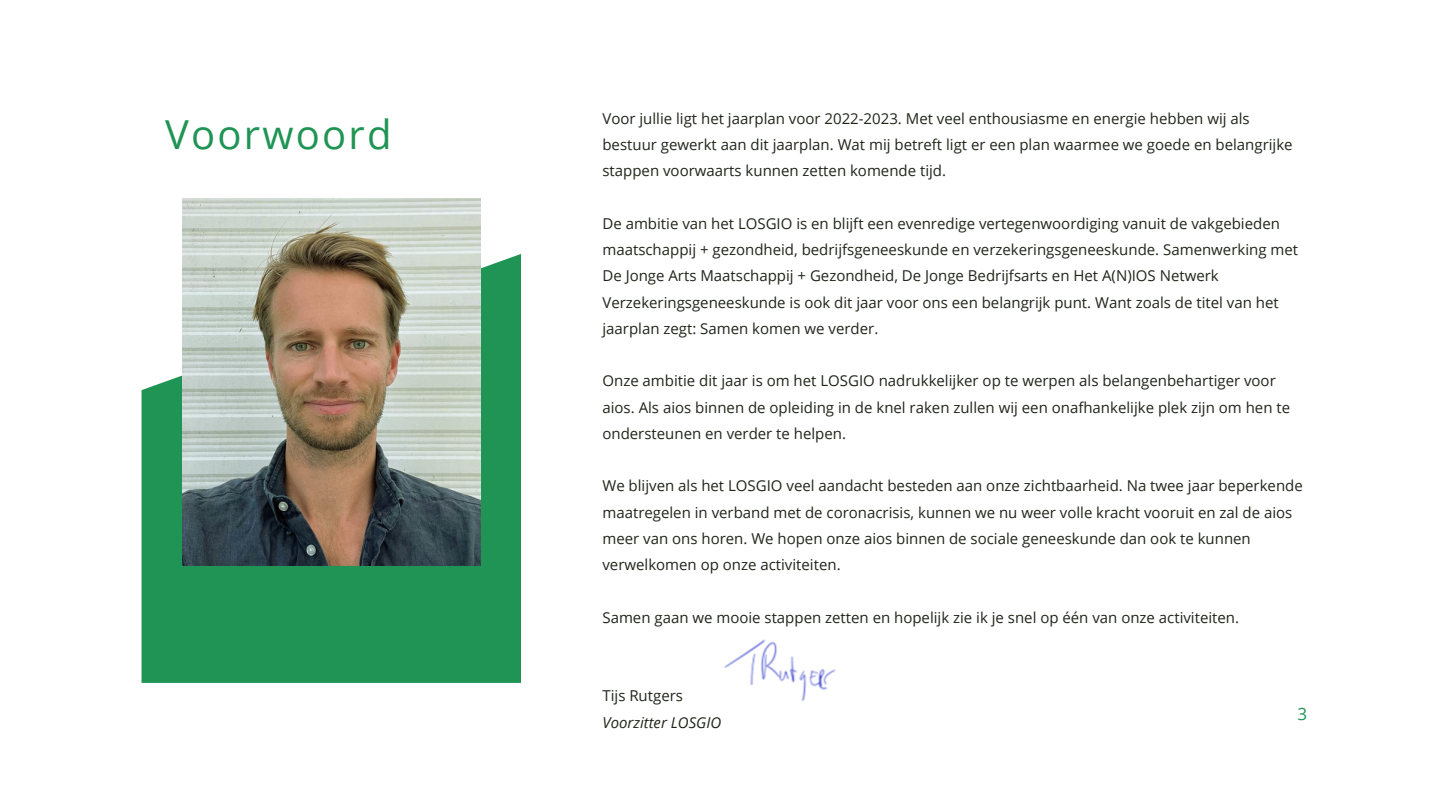
<style>
.page{position:relative;width:1440px;height:810px;background:#fff}
.page>*{position:absolute;margin:0;border:0;box-sizing:border-box;transform-origin:0 0}
.t1{font:40px "Open Sans";letter-spacing:.055em;color:#1f9454}
.t2{font:17px "Open Sans";color:#1f9454}
.t3{font:15px/26.2px "Open Sans";color:#20261a}
.t4{font:italic 15px "Open Sans";color:#20261a}
</style>
<div class="page">
<img style="left:724px;top:639px;width:112px;height:62px">
<svg style="left:142px;top:254px;width:379px;height:429px;fill:#1f9454"></svg>
<img style="left:182px;top:198px;width:299px;height:368px">
<h1 class="t1" style="left:165px;top:106px;width:228px">Voorwoord</h1>
<p class="t3" style="left:602px;top:105px;width:692px">Voor jullie ligt het jaarplan voor 2022-2023. Met veel enthousiasme en energie hebben wij als bestuur gewerkt aan dit jaarplan. Wat mij betreft ligt er een plan waarmee we goede en belangrijke stappen voorwaarts kunnen zetten komende tijd.</p>
<p class="t3" style="left:602px;top:210px;width:697px">De ambitie van het LOSGIO is en blijft een evenredige vertegenwoordiging vanuit de vakgebieden maatschappij + gezondheid, bedrijfsgeneeskunde en verzekeringsgeneeskunde. Samenwerking met De Jonge Arts Maatschappij + Gezondheid, De Jonge Bedrijfsarts en Het A(N)IOS Netwerk Verzekeringsgeneeskunde is ook dit jaar voor ons een belangrijk punt. Want zoals de titel van het jaarplan zegt: Samen komen we verder.</p>
<p class="t3" style="left:602px;top:367px;width:689px">Onze ambitie dit jaar is om het LOSGIO nadrukkelijker op te werpen als belangenbehartiger voor aios. Als aios binnen de opleiding in de knel raken zullen wij een onafhankelijke plek zijn om hen te ondersteunen en verder te helpen.</p>
<p class="t3" style="left:602px;top:472px;width:702px">We blijven als het LOSGIO veel aandacht besteden aan onze zichtbaarheid. Na twee jaar beperkende maatregelen in verband met de coronacrisis, kunnen we nu weer volle kracht vooruit en zal de aios meer van ons horen. We hopen onze aios binnen de sociale geneeskunde dan ook te kunnen verwelkomen op onze activiteiten.</p>
<p class="t3" style="left:602px;top:604px;width:638px">Samen gaan we mooie stappen zetten en hopelijk zie ik je snel op één van onze activiteiten.</p>
<p class="t3" style="left:602px;top:682px;width:82px">Tijs Rutgers</p>
<p class="t4" style="left:602px;top:712px;width:120px">Voorzitter LOSGIO</p>
<p class="t2" style="left:1298px;top:702px;width:11px">3</p>
</div>
